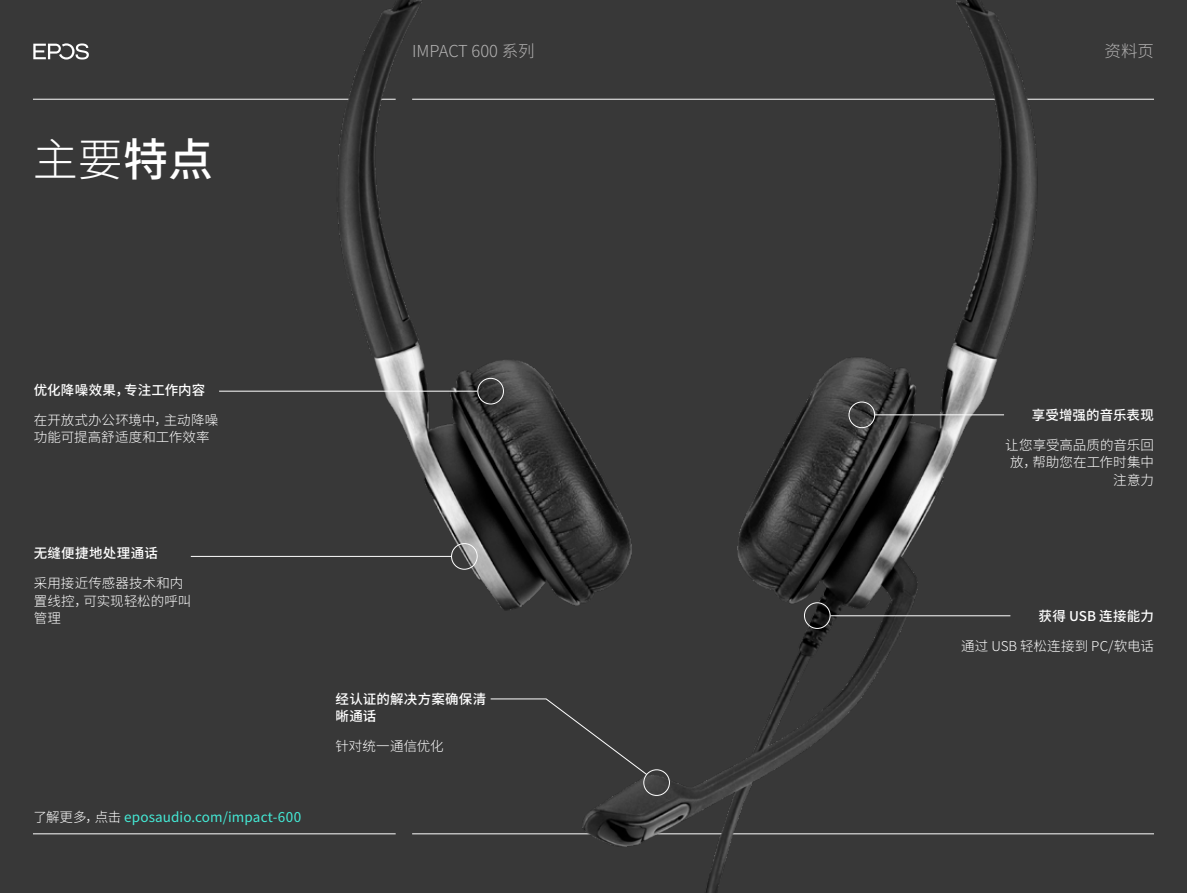
<style>
.page{position:relative;width:1187px;height:893px;background:#fff}
.page>*{position:absolute;margin:0;border:0;box-sizing:border-box;transform-origin:0 0}
.t1{font:300 45px "Noto Sans CJ Ksc";color:#fff}
.t2{font:300 16.5px "Noto Sans CJ Ksc";color:#b3b2b2}
.t3{font:300 13.5px/17.2px "Noto Sans CJ Ksc";letter-spacing:.005em;color:#fff}
.t4{font:500 13.5px/17.2px "Noto Sans CJ Ksc";letter-spacing:.015em;color:#fff}
.t5{font:13.5px "Noto Sans CJ Ksc";letter-spacing:.005em;color:#44ead6}
.s1{font-weight:500}
.s2{font-weight:300;color:#fff}
</style>
<div class="page">
<div style="left:0;top:0;width:1186px;height:893px;background:#383838"></div>
<hr style="left:33px;top:99px;width:362px;height:1px;background:#fff">
<hr style="left:33px;top:834px;width:362px;height:1px;background:#fff">
<svg style="left:33px;top:43px;width:47px;height:17px"></svg>
<img style="left:80px;top:0;width:1074px;height:893px">
<div style="left:451px;top:543px;width:26px;height:26px;border:1px solid #fff;border-radius:50%"></div>
<div style="left:477px;top:378px;width:26px;height:26px;border:1px solid #fff;border-radius:50%"></div>
<div style="left:804px;top:602px;width:26px;height:27px;border:1px solid #fff;border-radius:50%"></div>
<div style="left:848px;top:402px;width:27px;height:26px;border:1px solid #fff;border-radius:50%"></div>
<div style="left:643px;top:769px;width:26px;height:27px;border:1px solid #fff;border-radius:50%"></div>
<hr style="left:191px;top:556px;width:260px;height:1px;background:#fff">
<hr style="left:219px;top:391px;width:258px;height:1px;background:#fff">
<hr style="left:830px;top:615px;width:180px;height:1px;background:#fff">
<hr style="left:875px;top:414px;width:128px;height:1px;background:#fff">
<svg style="left:490px;top:698px;width:157px;height:77px"></svg>
<h1 class="t1" style="left:33px;top:134px;width:182px">主要<span class="s1">特点</span></h1>
<p class="t2" style="left:412px;top:41px;width:124px">IMPACT 600 系列</p>
<p class="t2" style="left:1104px;top:41px;width:51px">资料页</p>
<p class="t4" style="left:34px;top:381px;width:173px">优化降噪效果，专注工作内容</p>
<p class="t3" style="left:34px;top:411px;width:186px">在开放式办公环境中，主动降噪功能可提高舒适度和工作效率</p>
<p class="t4" style="left:34px;top:545px;width:126px">无缝便捷地处理通话</p>
<p class="t3" style="left:34px;top:575px;width:159px">采用接近传感器技术和内置线控，可实现轻松的呼叫管理</p>
<p class="t5" style="left:33px;top:809px;width:269px"><span class="s2">了解更多，点击</span> eposaudio.com/impact-600</p>
<p class="t4" style="left:335px;top:691px;width:152px">经认证的解决方案确保清晰通话</p>
<p class="t3" style="left:335px;top:738px;width:110px">针对统一通信优化</p>
<p class="t4" style="left:1031px;top:407px;width:124px">享受增强的音乐表现</p>
<p class="t3" style="left:1005px;top:437px;width:150px;text-align:right">让您享受高品质的音乐回放，帮助您在工作时集中注意力</p>
<p class="t4" style="left:1038px;top:607px;width:117px">获得 USB 连接能力</p>
<p class="t3" style="left:960px;top:637px;width:194px">通过 USB 轻松连接到 PC/软电话</p>
</div>
